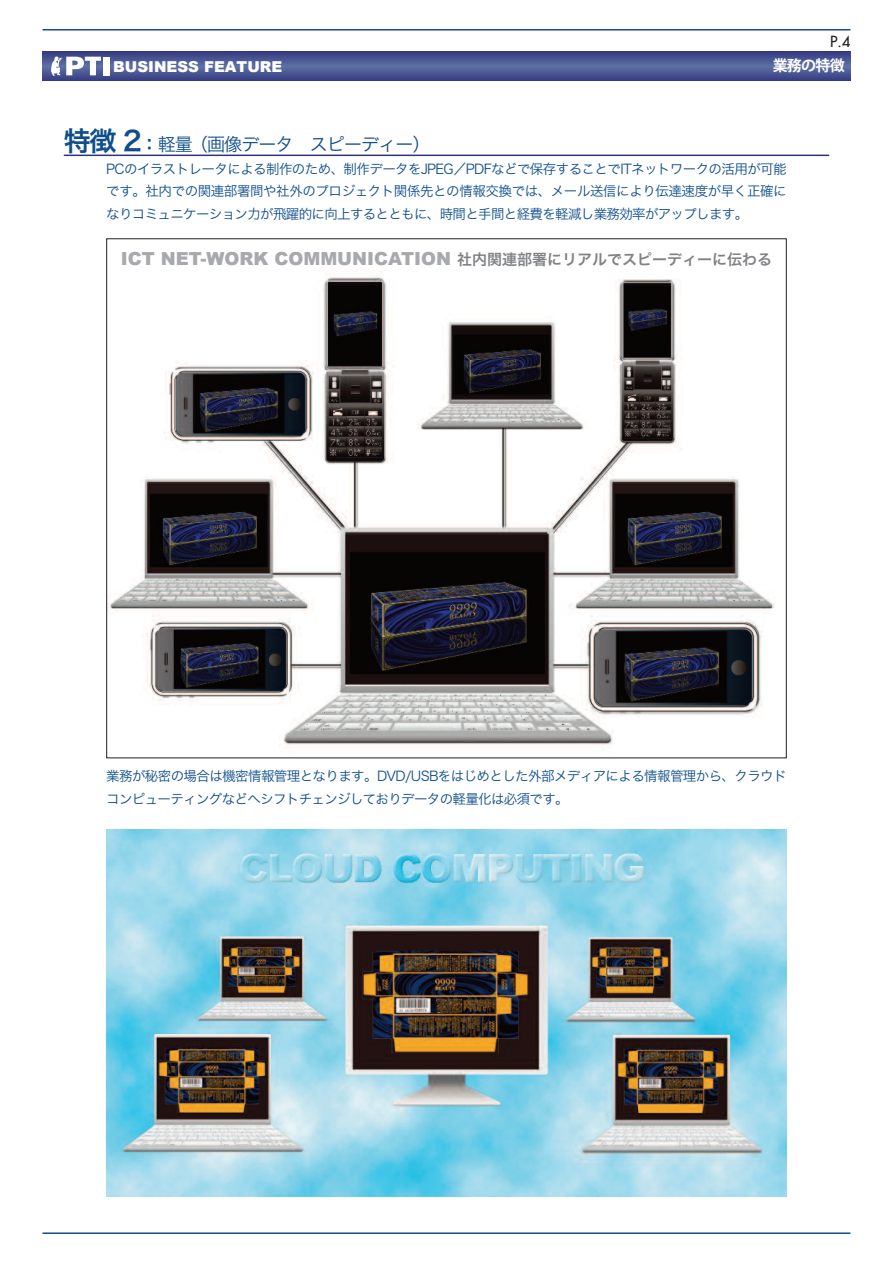
<style>
.page{position:relative;width:893px;height:1263px;background:#fff}
.page>*{position:absolute;margin:0;border:0;box-sizing:border-box;transform-origin:0 0}
.t1{font:900 18px "Arial";color:#a8a9ad}
.t2{font:18px "Hira Kaku Pro N W3";letter-spacing:-.05em;color:#0f4e8c}
.t3{font:900 15px "Arial";color:#fff}
.t4{font:700 15px "Koz Go Pro";letter-spacing:-.05em;color:#fff}
.t5{font:15px "Futura";color:#231f20}
.t6{font:13.5px/22.5px "Hira Kaku Pro N W3";letter-spacing:-.05em;color:#0f4e8c;text-align:justify}
.s1{font-family:"Hira Kaku Pro N W6";font-size:27px}
.s2{font-family:"Hira Kaku Pro N W6"}
.s3{font-family:"Hira Kaku Pro N W6";font-weight:400;font-size:15px;color:#808285}
</style>
<div class="page">
<hr style="left:43px;top:29px;width:807px;height:2px;background:#0f4e8c">
<hr style="left:43px;top:1232px;width:807px;height:2px;background:#0f4e8c">
<svg style="left:43px;top:51px;width:807px;height:30px;background:#485491"></svg>
<div style="left:103px;top:57px;width:6px;height:18px;background:#fff"></div>
<svg style="left:51px;top:57px;width:50px;height:19px"></svg>
<hr style="left:64px;top:155px;width:765px;height:1px;background:#30317f">
<img style="left:106px;top:829px;width:681px;height:367px">
<img style="left:108px;top:271px;width:667px;height:479px">
<p class="t5" style="left:830px;top:34px;width:22px">P.4</p>
<p class="t3" style="left:113px;top:55px;width:171px">BUSINESS FEATURE</p>
<p class="t4" style="left:773px;top:56px;width:74px">業務の特徴</p>
<h1 class="t2" style="left:64px;top:129px;width:368px"><span class="s1">特徴 2</span><span class="s2">：</span>軽量（画像データ スピーディー）</h1>
<p class="t6" style="left:106px;top:157px;width:682px">PCのイラストレータによる制作のため、制作データをJPEG／PDFなどで保存することでITネットワークの活用が可能です。社内での関連部署間や社外のプロジェクト関係先との情報交換では、メール送信により伝達速度が早く正確になりコミュニケーション力が飛躍的に向上するとともに、時間と手間と経費を軽減し業務効率がアップします。</p>
<h1 class="t1" style="left:121px;top:245px;width:653px">ICT NET-WORK COMMUNICATION <span class="s3">社内関連部署にリアルでスピーディーに伝わる</span></h1>
<p class="t6" style="left:106px;top:764px;width:682px">業務が秘密の場合は機密情報管理となります。DVD/USBをはじめとした外部メディアによる情報管理から、クラウドコンピューティングなどへシフトチェンジしておりデータの軽量化は必須です。</p>
</div>
